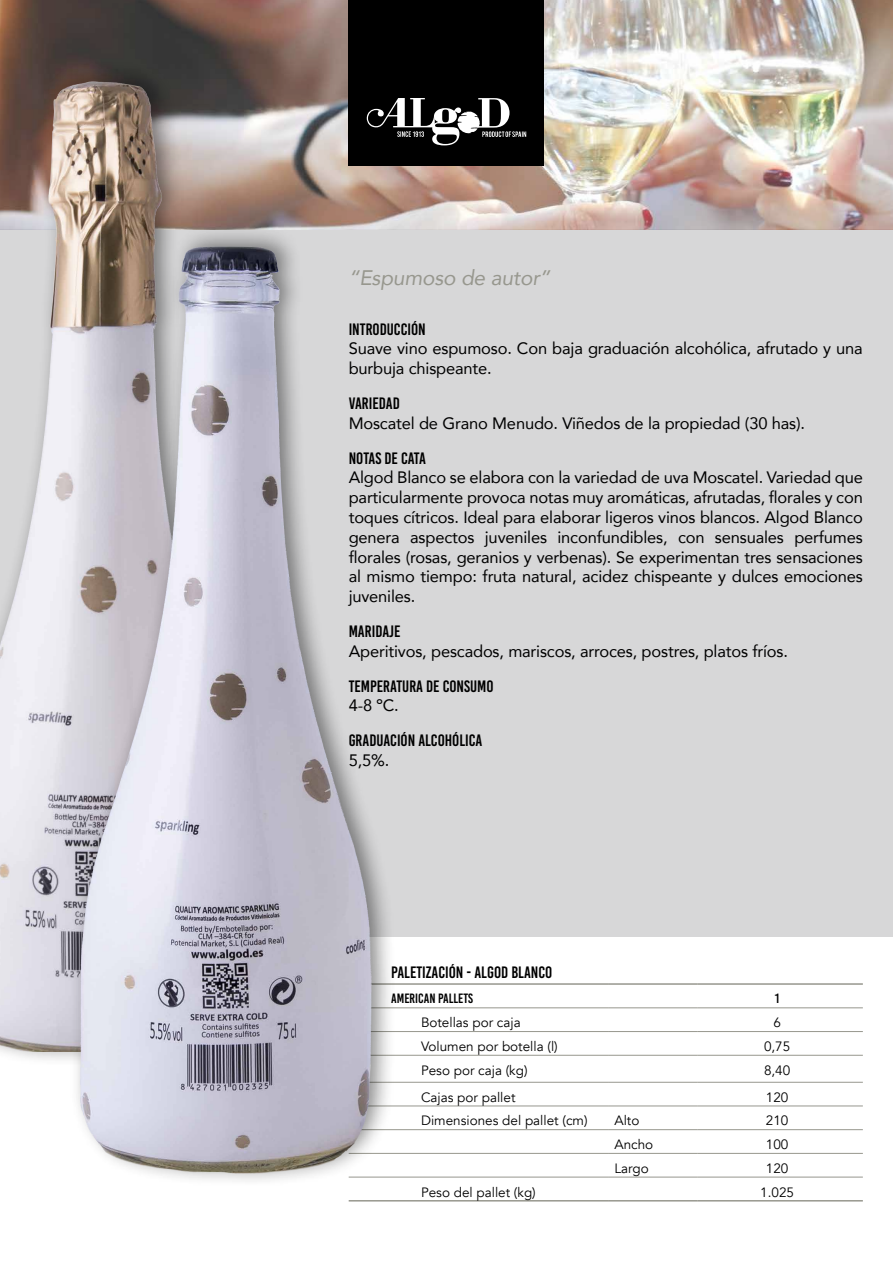
<style>
.page{position:relative;width:893px;height:1263px;background:#fff}
.page>*{position:absolute;margin:0;border:0;box-sizing:border-box;transform-origin:0 0}
.t1{font:italic 21px "Avenir";letter-spacing:-.01em;color:#97978e}
.t2{font:16.5px/19.8px "Avenir";letter-spacing:-.01em;color:#000}
.t3{font:16.5px "Bebas Kai";color:#000}
.t4{font:13.5px "Avenir";color:#000}
.t5{font:13.5px "Bebas Kai";color:#000}
</style>
<div class="page">
<div style="left:0;top:230px;width:893px;height:707px;background:#d7d7d8"></div>
<img style="left:0;top:0;width:893px;height:230px">
<div style="left:349px;top:0;width:195px;height:166px;background:#000"></div>
<svg style="left:367px;top:98px;width:159px;height:47px"></svg>
<hr style="left:349px;top:983px;width:259px;height:2px;background:#97978e">
<hr style="left:608px;top:983px;width:90px;height:2px;background:#97978e">
<hr style="left:698px;top:983px;width:165px;height:2px;background:#97978e">
<hr style="left:349px;top:1007px;width:259px;height:1px;background:#97978e">
<hr style="left:608px;top:1007px;width:90px;height:1px;background:#97978e">
<hr style="left:698px;top:1007px;width:165px;height:1px;background:#97978e">
<hr style="left:349px;top:1031px;width:259px;height:1px;background:#97978e">
<hr style="left:608px;top:1031px;width:90px;height:1px;background:#97978e">
<hr style="left:698px;top:1031px;width:165px;height:1px;background:#97978e">
<hr style="left:349px;top:1055px;width:259px;height:1px;background:#97978e">
<hr style="left:608px;top:1055px;width:90px;height:1px;background:#97978e">
<hr style="left:698px;top:1055px;width:165px;height:1px;background:#97978e">
<hr style="left:349px;top:1082px;width:259px;height:1px;background:#97978e">
<hr style="left:608px;top:1082px;width:90px;height:1px;background:#97978e">
<hr style="left:698px;top:1082px;width:165px;height:1px;background:#97978e">
<hr style="left:349px;top:1106px;width:259px;height:1px;background:#97978e">
<hr style="left:608px;top:1106px;width:90px;height:1px;background:#97978e">
<hr style="left:698px;top:1106px;width:165px;height:1px;background:#97978e">
<hr style="left:349px;top:1129px;width:259px;height:1px;background:#97978e">
<hr style="left:608px;top:1129px;width:90px;height:1px;background:#97978e">
<hr style="left:698px;top:1129px;width:165px;height:1px;background:#97978e">
<hr style="left:349px;top:1153px;width:259px;height:1px;background:#97978e">
<hr style="left:608px;top:1153px;width:90px;height:1px;background:#97978e">
<hr style="left:698px;top:1153px;width:165px;height:1px;background:#97978e">
<hr style="left:349px;top:1177px;width:259px;height:1px;background:#97978e">
<hr style="left:608px;top:1177px;width:90px;height:1px;background:#97978e">
<hr style="left:698px;top:1177px;width:165px;height:1px;background:#97978e">
<hr style="left:349px;top:1200px;width:259px;height:1px;background:#97978e">
<hr style="left:608px;top:1200px;width:90px;height:1px;background:#97978e">
<hr style="left:698px;top:1200px;width:165px;height:1px;background:#97978e">
<div style="left:0;top:60px;width:267px;height:1007px;background:#000;opacity:.46"></div>
<img style="left:0;top:82px;width:242px;height:970px">
<div style="left:69px;top:225px;width:328px;height:962px;background:#000;opacity:.46"></div>
<img style="left:79px;top:247px;width:292px;height:926px">
<p class="t1" style="left:349px;top:265px;width:203px">“Espumoso de autor“</p>
<p class="t3" style="left:349px;top:320px;width:79px">INTRODUCCIÓN</p>
<p class="t2" style="left:349px;top:338px;width:516px">Suave vino espumoso. Con baja graduación alcohólica, afrutado y una burbuja chispeante.</p>
<p class="t3" style="left:349px;top:394px;width:53px">VARIEDAD</p>
<p class="t2" style="left:349px;top:413px;width:458px">Moscatel de Grano Menudo. Viñedos de la propiedad (30 has .(</p>
<p class="t3" style="left:349px;top:449px;width:79px">NOTAS DE CATA</p>
<p class="t2" style="left:349px;top:467px;width:516px;text-align:right">Algod Blanco se elabora con la variedad de uva Moscatel. Variedad que particularmente provoca notas muy aromáticas, afrutadas, florales y con toques cítricos. Ideal para elaborar ligeros vinos blancos. Algod Blanco perfumes</p>
<p class="t2" style="left:557px;top:527px;width:112px">inconfundibles,</p>
<p class="t2" style="left:485px;top:527px;width:64px">juveniles</p>
<p class="t2" style="left:715px;top:527px;width:70px">sensuales</p>
<p class="t2" style="left:410px;top:527px;width:66px">aspectos</p>
<p class="t2" style="left:349px;top:527px;width:516px">genera<br>florales (rosas, geranios y verbenas .) Se experimentan tres sensaciones al mismo tiempo: fruta natural, acidez chispeante y dulces emociones juveniles.</p>
<p class="t3" style="left:349px;top:622px;width:53px">MARIDAJE</p>
<p class="t2" style="left:349px;top:641px;width:441px">Aperitivos, pescados, mariscos, arroces, postres, platos fríos.</p>
<p class="t3" style="left:349px;top:677px;width:147px">TEMPERATURA DE CONSUMO</p>
<p class="t2" style="left:349px;top:695px;width:52px">4-8 ºC.</p>
<p class="t3" style="left:349px;top:732px;width:135px">GRADUACIÓN ALCOHÓLICA</p>
<p class="t2" style="left:349px;top:750px;width:42px">5,5%.</p>
<p class="t2" style="left:678px;top:527px;width:28px">con</p>
<p class="t3" style="left:391px;top:963px;width:7px">PALETI</p>
<p class="t3" style="left:426px;top:963px;width:13px">ZACIÓN</p>
<p class="t3" style="left:467px;top:963px;width:16px">ALGOD-</p>
<p class="t3" style="left:511px;top:963px;width:15px">BLANCO</p>
<p class="t5" style="left:391px;top:991px;width:83px">AMERICAN PALLETS</p>
<p class="t5" style="left:775px;top:991px;width:6px">1</p>
<p class="t4" style="left:421px;top:1014px;width:101px">Botellas por caja</p>
<p class="t4" style="left:773px;top:1014px;width:9px">6</p>
<p class="t4" style="left:421px;top:1038px;width:138px">Volumen por botella (l(</p>
<p class="t4" style="left:764px;top:1038px;width:28px">0,75</p>
<p class="t4" style="left:421px;top:1062px;width:108px">Peso por caja (kg(</p>
<p class="t4" style="left:764px;top:1062px;width:28px">8,40</p>
<p class="t4" style="left:421px;top:1089px;width:96px">Cajas por pallet</p>
<p class="t4" style="left:766px;top:1089px;width:24px">120</p>
<p class="t4" style="left:421px;top:1113px;width:168px">Dimensiones del pallet (cm)</p>
<p class="t4" style="left:614px;top:1113px;width:26px">Alto</p>
<p class="t4" style="left:766px;top:1113px;width:24px">210</p>
<p class="t4" style="left:614px;top:1136px;width:40px">Ancho</p>
<p class="t4" style="left:766px;top:1136px;width:24px">100</p>
<p class="t4" style="left:614px;top:1160px;width:36px">Largo</p>
<p class="t4" style="left:766px;top:1160px;width:24px">120</p>
<p class="t4" style="left:421px;top:1184px;width:116px">Peso del pallet (kg(</p>
<p class="t4" style="left:760px;top:1184px;width:35px">1.025</p>
</div>
